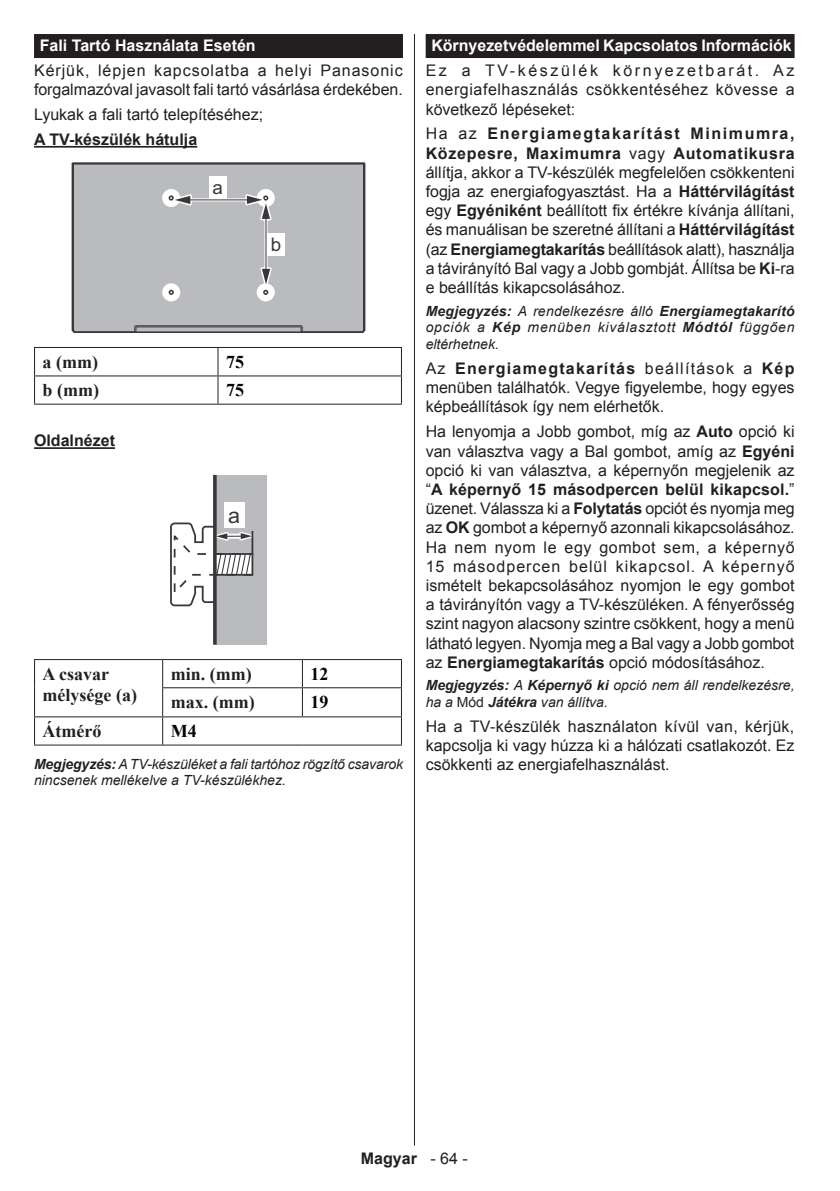
<style>
.page{position:relative;width:840px;height:1191px;background:#fff}
.page>*{position:absolute;margin:0;border:0;box-sizing:border-box;transform-origin:0 0}
.t1{font:21.6px "Arial";color:#383839}
.t2{font:18.8px "Arial";color:#383839}
.t3{font:700 18px/21.6px "Times New Roman";color:#231f20}
.t4{font:700 18px "Times New Roman";color:#040503}
.t5{font:16px/19.2px "Arial";color:#231f20;text-align:justify}
.t6{font:700 16px/24.8px "Arial";color:#fff;text-align:center}
.t7{font:16px/24.8px "Arial";letter-spacing:.06em;color:#231f20}
.t8{font:16px/19.2px "Arial";letter-spacing:.035em;color:#231f20}
.t9{font:700 16px "Arial";color:#231f20}
.t10{font:italic 14px/16.8px "Arial";color:#231f20}
.s1{font-weight:700;color:#fff}
.s2{font-weight:700}
.s3{font-weight:400;color:#231f20}
.s4{font-style:normal}
.s5{font-weight:400}
</style>
<div class="page">
<hr style="left:414px;top:34px;width:1px;height:1111px;background:#231f20">
<div style="left:34px;top:34px;width:369px;height:24px;background:#231f20"></div>
<hr style="left:34px;top:146px;width:163px;height:2px;background:#231f20">
<hr style="left:34px;top:447px;width:81px;height:2px;background:#231f20">
<div style="left:72px;top:163px;width:292px;height:170px;background:#babbbe"></div>
<hr style="left:187px;top:198px;width:66px;height:3px;background:#fff">
<svg style="left:162px;top:192px;width:32px;height:16px"></svg>
<hr style="left:187px;top:199px;width:66px;height:1px;background:#383839">
<hr style="left:264px;top:212px;width:3px;height:58px;background:#fff">
<svg style="left:243px;top:191px;width:31px;height:32px"></svg>
<svg style="left:258px;top:265px;width:16px;height:32px"></svg>
<hr style="left:265px;top:212px;width:1px;height:58px;background:#383839">
<div style="left:209px;top:176px;width:17px;height:22px;background:#fff"></div>
<div style="left:267px;top:233px;width:18px;height:23px;background:#fff"></div>
<hr style="left:34px;top:347px;width:184px;height:1px;background:#231f20">
<hr style="left:218px;top:347px;width:184px;height:1px;background:#231f20">
<hr style="left:34px;top:375px;width:184px;height:1px;background:#231f20">
<svg style="left:34px;top:348px;width:1px;height:56px"></svg>
<hr style="left:218px;top:375px;width:184px;height:1px;background:#231f20">
<svg style="left:217px;top:348px;width:1px;height:56px"></svg>
<svg style="left:401px;top:348px;width:1px;height:56px"></svg>
<hr style="left:34px;top:404px;width:184px;height:1px;background:#231f20">
<hr style="left:218px;top:404px;width:184px;height:1px;background:#231f20">
<div style="left:215px;top:475px;width:52px;height:169px;background:#babbbe"></div>
<svg style="left:170px;top:521px;width:84px;height:86px"></svg>
<hr style="left:251px;top:531px;width:2px;height:24px;background:#383839">
<hr style="left:213px;top:475px;width:3px;height:169px;background:#383839">
<div style="left:224px;top:502px;width:20px;height:25px;background:#fff"></div>
<hr style="left:34px;top:659px;width:128px;height:1px;background:#231f20">
<hr style="left:162px;top:659px;width:140px;height:1px;background:#231f20">
<hr style="left:302px;top:659px;width:100px;height:1px;background:#231f20">
<hr style="left:162px;top:687px;width:140px;height:1px;background:#231f20">
<hr style="left:302px;top:687px;width:100px;height:1px;background:#231f20">
<svg style="left:302px;top:660px;width:1px;height:56px"></svg>
<hr style="left:34px;top:716px;width:128px;height:1px;background:#231f20">
<svg style="left:34px;top:660px;width:1px;height:84px"></svg>
<hr style="left:162px;top:716px;width:140px;height:1px;background:#231f20">
<svg style="left:162px;top:660px;width:1px;height:84px"></svg>
<hr style="left:302px;top:716px;width:100px;height:1px;background:#231f20">
<svg style="left:401px;top:660px;width:1px;height:84px"></svg>
<hr style="left:34px;top:744px;width:128px;height:1px;background:#231f20">
<hr style="left:162px;top:744px;width:140px;height:1px;background:#231f20">
<hr style="left:302px;top:744px;width:100px;height:1px;background:#231f20">
<div style="left:425px;top:34px;width:369px;height:24px;background:#231f20"></div>
<p class="t7" style="left:34px;top:33px;width:370px;text-indent:6px"><span class="s1">Fali Tartó Használata Esetén<br></span>Kérjük, lépjen kapcsolatba a helyi Panasonic</p>
<p class="t5" style="left:34px;top:77px;width:370px;line-height:24.8px;text-align:left">forgalmazóval javasolt fali tartó vásárlása érdekében.<br>Lyukak a fali tartó telepítéséhez;<br><span class="s2">A TV-készülék hátulja</span></p>
<p class="t2" style="left:212px;top:175px;width:12px">a</p>
<p class="t2" style="left:271px;top:232px;width:12px">b</p>
<p class="t3" style="left:43px;top:350px;width:57px">a (mm)</p>
<p class="t4" style="left:226px;top:349px;width:19px">75</p>
<p class="t3" style="left:43px;top:379px;width:58px">b (mm)</p>
<p class="t4" style="left:226px;top:378px;width:19px">75</p>
<p class="t9" style="left:34px;top:430px;width:82px">Oldalnézet</p>
<p class="t1" style="left:228px;top:501px;width:13px">a</p>
<p class="t3" style="left:43px;top:662px;width:96px">A csavar mélysége (a)</p>
<p class="t3" style="left:170px;top:662px;width:82px">min. (mm)</p>
<p class="t4" style="left:310px;top:661px;width:19px">12</p>
<p class="t3" style="left:170px;top:690px;width:85px">max. (mm)</p>
<p class="t4" style="left:310px;top:689px;width:19px">19</p>
<p class="t3" style="left:43px;top:720px;width:60px">Átmérő</p>
<p class="t4" style="left:170px;top:718px;width:27px">M4</p>
<p class="t10" style="left:34px;top:755px;width:370px"><span class="s2">Megjegyzés:</span> A TV-készüléket a fali tartóhoz rögzítő csavarok nincsenek mellékelve a TV-készülékhez.</p>
<p class="t6" style="left:425px;top:34px;width:370px">Környezetvédelemmel Kapcsolatos Információk<br><span class="s3">Ez a TV-készülék környezetbarát. Az</span></p>
<p class="t8" style="left:425px;top:80px;width:370px">energiafelhasználás csökkentéséhez kövesse a következő lépéseket:</p>
<p class="t5" style="left:425px;top:124px;width:370px">Ha az <span class="s2">Energiamegtakarítást Minimumra, Közepesre, Maximumra</span> vagy <span class="s2">Automatikusra </span>állítja, akkor a TV-készülék megfelelően csökkenteni fogja az energiafogyasztást. Ha a <span class="s2">Háttérvilágítást </span>egy <span class="s2">Egyéniként</span> beállított fix értékre kívánja állítani, és manuálisan be szeretné állítani a <span class="s2">Háttérvilágítást </span>(az <span class="s2">Energiamegtakarítás</span> beállítások alatt), használja a távirányító Bal vagy a Jobb gombját. Állítsa be <span class="s2">Ki</span>-ra e beállítás kikapcsolásához.</p>
<p class="t10" style="left:425px;top:302px;width:370px;text-align:justify"><span class="s2">Megjegyzés:</span> A rendelkezésre álló <span class="s2">Energiamegtakarító </span>opciók a <span class="s2">Kép</span> menüben kiválasztott <span class="s2">Módtól</span> függően eltérhetnek.</p>
<p class="t5" style="left:425px;top:359px;width:370px">Az <span class="s2">Energiamegtakarítás</span> beállítások a <span class="s2">Kép </span>menüben találhatók. Vegye figyelembe, hogy egyes képbeállítások így nem elérhetők.</p>
<p class="t5" style="left:425px;top:422px;width:370px">Ha lenyomja a Jobb gombot, míg az <span class="s2">Auto</span> opció ki van választva vagy a Bal gombot, amíg az <span class="s2">Egyéni </span>opció ki van választva, a képernyőn megjelenik az “<span class="s2">A képernyő 15 másodpercen belül kikapcsol.</span>” üzenet. Válassza ki a <span class="s2">Folytatás</span> opciót és nyomja meg az <span class="s2">OK</span> gombot a képernyő azonnali kikapcsolásához.<br>Ha nem nyom le egy gombot sem, a képernyő 15 másodpercen belül kikapcsol. A képernyő ismételt bekapcsolásához nyomjon le egy gombot a távirányítón vagy a TV-készüléken. A fényerősség szint nagyon alacsony szintre csökkent, hogy a menü látható legyen. Nyomja meg a Bal vagy a Jobb gombot az <span class="s2">Energiamegtakarítás</span> opció módosításához.</p>
<p class="t10" style="left:425px;top:677px;width:370px"><span class="s2">Megjegyzés:</span> A <span class="s2">Képernyő ki</span> opció nem áll rendelkezésre, ha a <span class="s4">Mód</span> <span class="s2">Játékra</span> van állítva.</p>
<p class="t5" style="left:425px;top:717px;width:370px">Ha a TV-készülék használaton kívül van, kérjük, kapcsolja ki vagy húzza ki a hálózati csatlakozót. Ez csökkenti az energiafelhasználást.</p>
<p class="t9" style="left:361px;top:1148px;width:108px">Magyar <span class="s5">- 64 -</span></p>
</div>
